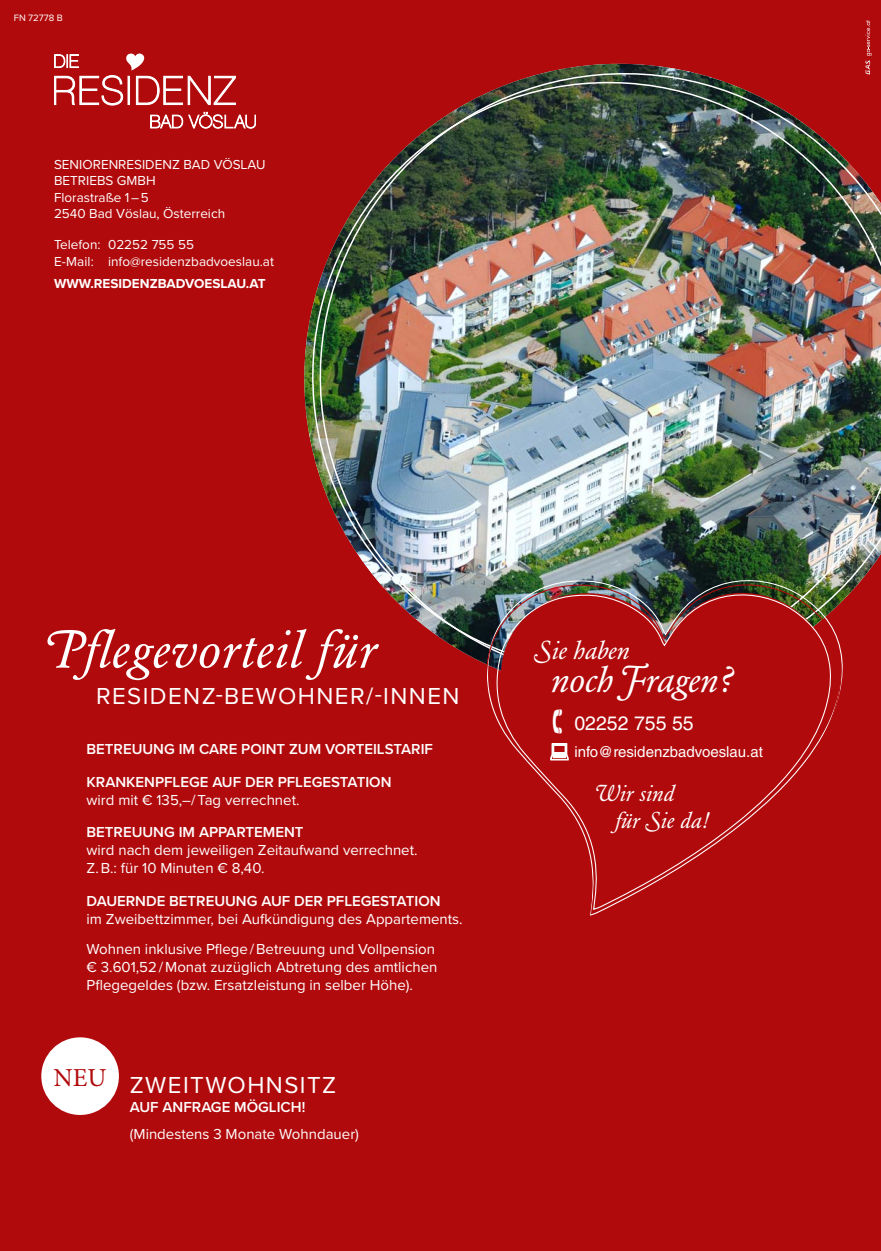
<style>
.page{position:relative;width:881px;height:1251px;background:#fff}
.page>*{position:absolute;margin:0;border:0;box-sizing:border-box;transform-origin:0 0}
.t1{font:52.65px "Garamond Exp BQ Italic Swash";letter-spacing:.02em;color:#fff}
.t2{font:36px "Garamond Exp BQ Italic Swash";color:#fff}
.t3{font:25.5px "Garamond Exp BQ Italic Swash";color:#fff}
.t4{font:24px "Proxima Nova";letter-spacing:.06em;color:#fff}
.t5{font:22.5px/27px "Garamond Exp BQ Italic Swash";color:#fff}
.t6{font:19.5px "Helvetica LT Std";color:#fff}
.t7{font:15px/18px "Proxima Nova";color:#fff}
.t8{font:600 15px/32.5px "Proxima Nova";color:#fff}
.t9{font:15px "Helvetica LT Std";color:#fff}
.t10{font:13.5px/16.2px "Proxima Nova";color:#fff}
.t11{font:700 13.5px "Proxima Nova";color:#fff}
.t12{font:9.6px "Proxima Nova";color:#fff}
</style>
<div class="page">
<div style="left:0;top:0;width:880px;height:1250px;background:#b10a0c"></div>
<svg style="left:150px;top:112px;width:106px;height:16px"></svg>
<svg style="left:54px;top:54px;width:182px;height:51px"></svg>
<img style="left:307px;top:63px;width:573px;height:599px">
<img style="left:481px;top:573px;width:361px;height:343px">
<svg style="left:492px;top:583px;width:340px;height:327px"></svg>
<svg style="left:865px;top:20px;width:6px;height:54px"></svg>
<div style="left:41px;top:1037px;width:78px;height:77px;background:#fff;border-radius:50%"></div>
<svg style="left:553px;top:709px;width:9px;height:24px"></svg>
<svg style="left:550px;top:743px;width:18px;height:16px"></svg>
<p class="t12" style="left:14px;top:11px;width:50px">FN 72778 B</p>
<p class="t10" style="left:54px;top:156px;width:213px">SENIORENRESIDENZ BAD VÖSLAU<br>BETRIEBS GMBH<br>Florastraße 1 – 5<br>2540 Bad Vöslau, Österreich</p>
<p class="t10" style="left:54px;top:236px;width:221px">Telefon: 02252 755 55<br>E-Mail: info@residenzbadvoeslau.at</p>
<p class="t11" style="left:54px;top:273px;width:213px">WWW.RESIDENZBADVOESLAU.AT</p>
<h1 class="t1" style="left:43px;top:617px;width:335px">Pflegevorteil für</h1>
<h3 class="t4" style="left:96px;top:677px;width:365px">RESIDENZ-BEWOHNER/-INNEN</h3>
<p class="t8" style="left:87px;top:732px;width:348px">BETREUUNG IM CARE POINT ZUM VORTEILSTARIF<br>KRANKENPFLEGE AUF DER PFLEGESTATION</p>
<p class="t7" style="left:87px;top:789px;width:214px">wird mit € 135,–/ Tag verrechnet.</p>
<p class="t8" style="left:87px;top:815px;width:218px">BETREUUNG IM APPARTEMENT</p>
<p class="t7" style="left:87px;top:840px;width:332px">wird nach dem jeweiligen Zeitaufwand verrechnet.<br>Z. B.: für 10 Minuten € 8,40.</p>
<p class="t8" style="left:87px;top:883px;width:355px">DAUERNDE BETREUUNG AUF DER PFLEGESTATION</p>
<p class="t7" style="left:87px;top:902px;width:377px;line-height:30px">im Zweibettzimmer, bei Aufkündigung des Appartements.<br>Wohnen inklusive Pflege / Betreuung und Vollpension</p>
<p class="t7" style="left:87px;top:956px;width:352px">€ 3.601,52 / Monat zuzüglich Abtretung des amtlichen<br>Pflegegeldes (bzw. Ersatzleistung in selber Höhe).</p>
<h3 class="t4" style="left:54px;top:1066px;width:284px"><sup>NEU</sup> ZWEITWOHNSITZ</h3>
<p class="t8" style="left:130px;top:1090px;width:177px">AUF ANFRAGE MÖGLICH!</p>
<p class="t7" style="left:130px;top:1123px;width:231px">(Mindestens 3 Monate Wohndauer)</p>
<h3 class="t3" style="left:534px;top:634px;width:97px">Sie haben</h3>
<h2 class="t2" style="left:551px;top:657px;width:183px">noch Fragen?</h2>
<h3 class="t6" style="left:574px;top:711px;width:121px">02252 755 55</h3>
<p class="t9" style="left:574px;top:742px;width:190px">info@residenzbadvoeslau.at</p>
<h3 class="t5" style="left:615px;top:781px;width:94px;text-indent:-20px">Wir sind<br>für Sie da!</h3>
</div>
